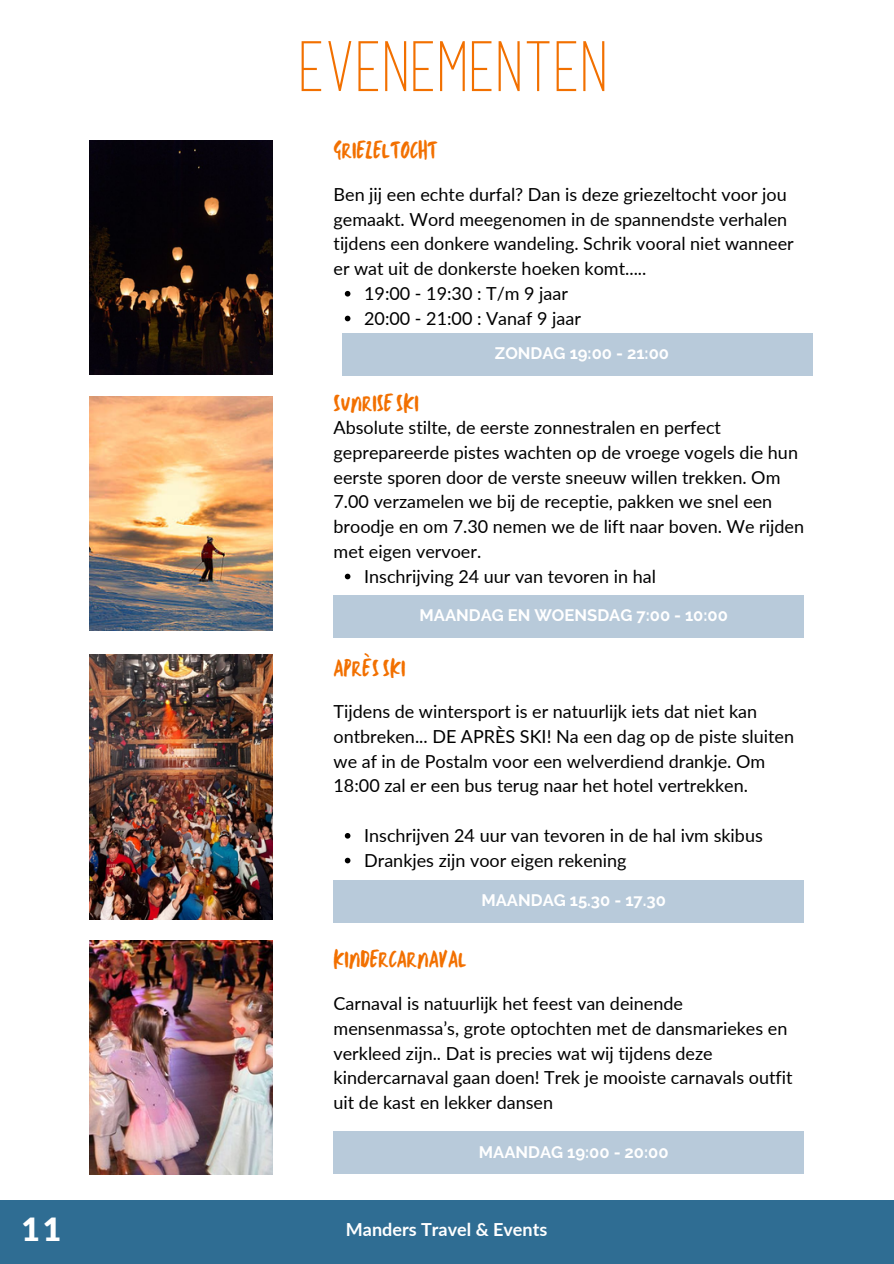
<style>
.page{position:relative;width:894px;height:1264px;background:#fff}
.page>*{position:absolute;margin:0;border:0;box-sizing:border-box;transform-origin:0 0}
.t1{font:700 57px "Athens";letter-spacing:.05em;color:#f27000}
.t2{font:900 31.95px "Lato";color:#fff}
.t3{font:24.3px "TC Milo Regular";color:#f27000}
.t4{font:18px/24.8px "Lato";color:#000}
.t5{font:700 18px "Lato";color:#fff}
.t6{font:700 16.65px "Raleway";color:#fff}
</style>
<div class="page">
<svg style="left:345px;top:573px;width:5px;height:6px"></svg>
<div style="left:333px;top:594px;width:471px;height:43px;background:#b8cada"></div>
<div style="left:333px;top:1131px;width:471px;height:43px;background:#b8cada"></div>
<img style="left:89px;top:396px;width:184px;height:234px">
<img style="left:89px;top:940px;width:184px;height:233px">
<div style="left:0;top:1199px;width:893px;height:64px;background:#2f6d93"></div>
<svg style="left:345px;top:833px;width:5px;height:5px"></svg>
<svg style="left:345px;top:857px;width:5px;height:6px"></svg>
<div style="left:333px;top:880px;width:471px;height:43px;background:#b8cada"></div>
<img style="left:89px;top:654px;width:184px;height:265px">
<svg style="left:345px;top:291px;width:5px;height:5px"></svg>
<svg style="left:345px;top:316px;width:5px;height:5px"></svg>
<div style="left:342px;top:333px;width:470px;height:43px;background:#b8cada"></div>
<img style="left:89px;top:141px;width:184px;height:234px">
<h2 class="t1" style="left:301px;top:25px;width:308px">EVENEMENTEN</h2>
<h4 class="t3" style="left:333px;top:134px;width:106px">GRIEZELTOCHT</h4>
<p class="t4" style="left:333px;top:181px;width:461px">Ben jij een echte durfal? Dan is deze griezeltocht voor jou gemaakt. Word meegenomen in de spannendste verhalen tijdens een donkere wandeling. Schrik vooral niet wanneer er wat uit de donkerste hoeken komt.....</p>
<h3 class="t4" style="left:364px;top:280px;width:205px">19:00 - 19:30 : T/m 9 jaar</h3>
<p class="t4" style="left:364px;top:305px;width:218px">20:00 - 21:00 : Vanaf 9 jaar</p>
<p class="t3" style="left:333px;top:387px;width:87px">SUNRISESKI</p>
<p class="t6" style="left:495px;top:344px;width:175px">ZONDAG 19:00 - 21:00</p>
<h1 class="t4" style="left:333px;top:415px;width:472px">Absolute stilte, de eerste zonnestralen en perfect geprepareerde pistes wachten op de vroege vogels die hun eerste sporen door de verste sneeuw willen trekken. Om 7.00 verzamelen we bij de receptie, pakken we snel een broodje en om 7.30 nemen we de lift naar boven. We rijden met eigen vervoer.</h1>
<h2 class="t4" style="left:364px;top:563px;width:293px">Inschrijving 24 uur van tevoren in hal</h2>
<h3 class="t3" style="left:333px;top:651px;width:73px">APRÈS SKI</h3>
<h3 class="t6" style="left:419px;top:605px;width:310px">MAANDAG EN WOENSDAG 7:00 - 10:00</h3>
<p class="t4" style="left:333px;top:698px;width:462px">Tijdens de wintersport is er natuurlijk iets dat niet kan ontbreken... DE APRÈS SKI! Na een dag op de piste sluiten we af in de Postalm voor een welverdiend drankje. Om 18:00 zal er een bus terug naar het hotel vertrekken.</p>
<p class="t4" style="left:364px;top:822px;width:400px">Inschrijven 24 uur van tevoren in de hal ivm skibus</p>
<p class="t4" style="left:364px;top:847px;width:264px">Drankjes zijn voor eigen rekening</p>
<p class="t3" style="left:333px;top:943px;width:134px">KINDERCARNAVAL</p>
<h2 class="t6" style="left:481px;top:890px;width:186px">MAANDAG 15.30 - 17.30</h2>
<p class="t4" style="left:333px;top:990px;width:460px">Carnaval is natuurlijk het feest van deinende mensenmassa’s, grote optochten met de dansmariekes en verkleed zijn.. Dat is precies wat wij tijdens deze kindercarnaval gaan doen! Trek je mooiste carnavals outfit uit de kast en lekker dansen</p>
<h2 class="t6" style="left:478px;top:1142px;width:191px">MAANDAG 19:00 - 20:00</h2>
<p class="t2" style="left:22px;top:1209px;width:41px">11</p>
<h3 class="t5" style="left:346px;top:1217px;width:203px">Manders Travel &amp; Events</h3>
</div>
